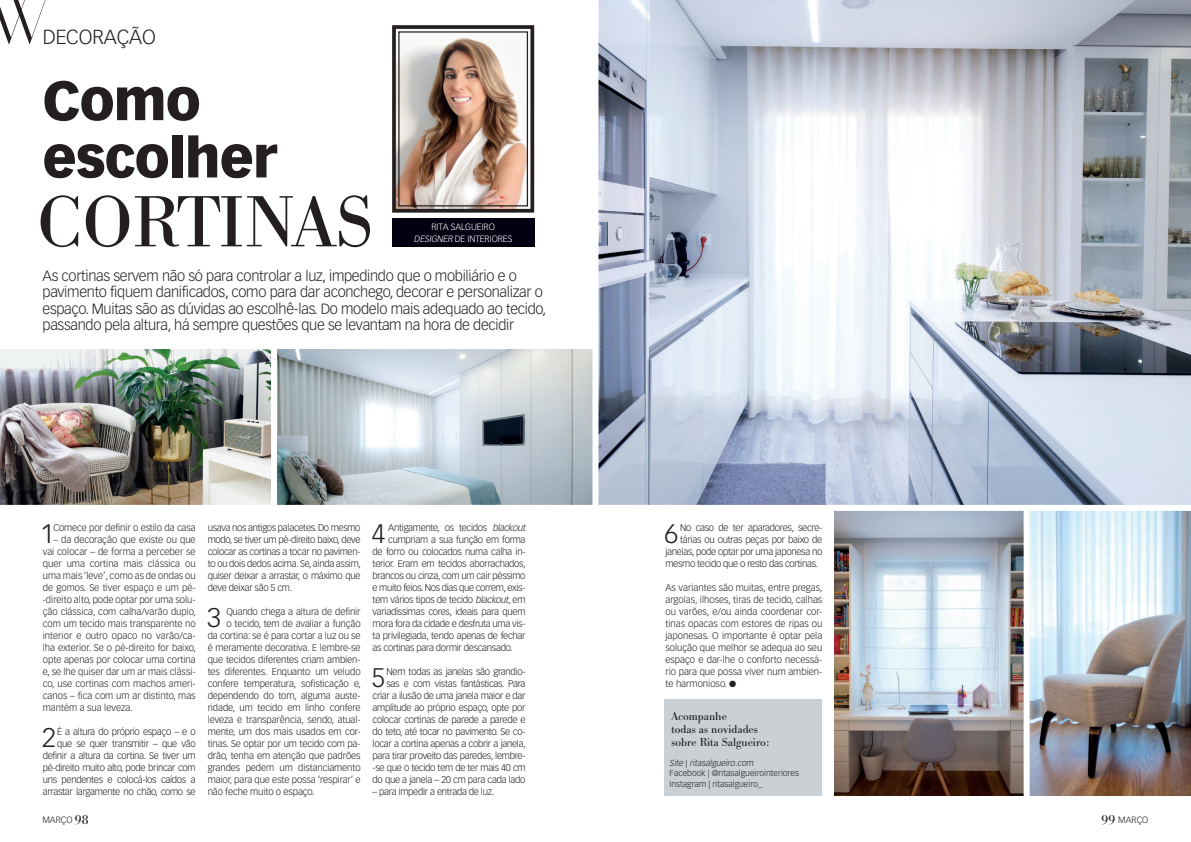
<style>
.page{position:relative;width:1191px;height:842px;background:#fff}
.page>*{position:absolute;margin:0;border:0;box-sizing:border-box;transform-origin:0 0}
.t1{font:300 79.1px "Vanity";color:#231f20}
.t2{font:71.1px "Bodoni BE";letter-spacing:-.01em;color:#231f20}
.t3{font:900 54.2px/57.3px "Vectora LH";letter-spacing:-.02em;color:#231f20}
.t4{font:300 26.4px "Vectora LH";color:#231f20}
.t5{font:300 20px "Vectora LH";letter-spacing:-.005em;color:#231f20}
.t6{font:300 14.6px/16.5px "Vectora LH";letter-spacing:-.02em;color:#231f20}
.t7{font:11.4px/12.9px "Bodoni BE";color:#231f20}
.t8{font:300 9.5px/12px "Vectora LH";letter-spacing:-.03em;color:#231f20;text-align:justify}
.t9{font:300 9.5px "Vectora LH";letter-spacing:-.01em;color:#231f20}
.t10{font:300 9px "Vectora LH";letter-spacing:-.005em;color:#fff}
.t11{font:300 9px "Vectora LH";letter-spacing:-.005em;color:#231f20}
.t12{font:300 8.5px/10.5px "Vectora LH";color:#231f20}
.s1{font-style:italic}
.s2{font-family:"Bodoni BE";font-weight:400;font-size:13px}
</style>
<div class="page">
<img style="left:277px;top:349px;width:315px;height:156px">
<img style="left:0;top:349px;width:270px;height:156px">
<img style="left:392px;top:25px;width:143px;height:188px">
<div style="left:398px;top:31px;width:130px;height:175px;border:1px solid #231f20"></div>
<div style="left:392px;top:219px;width:142px;height:28px;background:#010111"></div>
<img style="left:834px;top:511px;width:189px;height:285px">
<img style="left:1029px;top:511px;width:162px;height:284px">
<img style="left:598px;top:0;width:593px;height:505px">
<div style="left:664px;top:699px;width:158px;height:96px;background:#cbd0d5"></div>
<h1 class="t1" style="left:-14px;top:-25px;width:69px">W</h1>
<h3 class="t5" style="left:43px;top:26px;width:114px">DECORAÇÃO</h3>
<h3 class="t3" style="left:43px;top:72px;width:236px">Como escolher</h3>
<h2 class="t2" style="left:38px;top:181px;width:336px">CORTINAS</h2>
<p class="t10" style="left:431px;top:221px;width:65px">RITA SALGUEIRO</p>
<p class="t10" style="left:414px;top:233px;width:100px"><span class="s1">DESIGNER</span> DE INTERIORES</p>
<p class="t6" style="left:43px;top:267px;width:505px">As cortinas servem não só para controlar a luz, impedindo que o mobiliário e o pavimento fiquem danificados, como para dar aconchego, decorar e personalizar o espaço. Muitas são as dúvidas ao escolhê-las. Do modelo mais adequado ao tecido, passando pela altura, há sempre questões que se levantam na hora de decidir</p>
<h3 class="t4" style="left:41px;top:518px;width:15px">1</h3>
<p class="t9" style="left:54px;top:522px;width:144px">Comece por definir o estilo da casa</p>
<p class="t8" style="left:43px;top:534px;width:155px;text-indent:11px">– da decoração que existe ou que vai colocar – de forma a perceber se quer uma cortina mais clássica ou uma mais ‘leve’, como as de ondas ou de gomos. Se tiver espaço e um pé--direito alto, pode optar por uma solu&shy;ção clássica, com calha/varão duplo, com um tecido mais transparente no interior e outro opaco no varão/ca&shy;lha exterior. Se o pé-direito for baixo, opte apenas por colocar uma cortina e, se lhe quiser dar um ar mais clássi&shy;co, use cortinas com machos ameri&shy;canos – fica com um ar distinto, mas mantém a sua leveza.</p>
<h3 class="t4" style="left:42px;top:722px;width:15px">2</h3>
<p class="t8" style="left:43px;top:726px;width:154px;text-align:right">É a altura do próprio espaço – e o que se quer transmitir – que vão definir a altura da cortina. Se tiver um pé-direito muito alto, pode brincar com uns pendentes e colocá-los caídos a arrastar largamente no chão, como se</p>
<p class="t11" style="left:43px;top:815px;width:47px">MARÇO <span class="s2">98</span></p>
<p class="t8" style="left:208px;top:522px;width:155px">usava nos antigos palacetes. Do mesmo modo, se tiver um pé-direito baixo, deve colocar as cortinas a tocar no pavimen&shy;to ou dois dedos acima. Se, ainda assim, quiser deixar a arrastar, o máximo que deve deixar são 5 cm.</p>
<h3 class="t4" style="left:207px;top:602px;width:15px">3</h3>
<p class="t9" style="left:226px;top:606px;width:136px">Quando chega a altura de definir</p>
<p class="t9" style="left:226px;top:618px;width:136px">o tecido, tem de avaliar a função</p>
<p class="t9" style="left:208px;top:630px;width:154px">da cortina: se é para cortar a luz ou se</p>
<p class="t9" style="left:208px;top:642px;width:154px">é meramente decorativa. E lembre-se</p>
<p class="t9" style="left:208px;top:654px;width:154px">que tecidos diferentes criam ambien-</p>
<p class="t9" style="left:208px;top:666px;width:154px">tes diferentes. Enquanto um veludo</p>
<p class="t9" style="left:208px;top:678px;width:155px">confere temperatura, sofisticação e,</p>
<p class="t9" style="left:208px;top:690px;width:154px">dependendo do tom, alguma auste-</p>
<p class="t9" style="left:208px;top:702px;width:154px">ridade, um tecido em linho confere</p>
<p class="t9" style="left:208px;top:714px;width:154px">leveza e transparência, sendo, atual-</p>
<p class="t9" style="left:208px;top:726px;width:154px">mente, um dos mais usados em cor-</p>
<p class="t9" style="left:208px;top:738px;width:154px">tinas. Se optar por um tecido com pa-</p>
<p class="t9" style="left:208px;top:750px;width:154px">drão, tenha em atenção que padrões</p>
<p class="t9" style="left:208px;top:762px;width:154px">grandes pedem um distanciamento</p>
<p class="t9" style="left:208px;top:774px;width:154px">maior, para que este possa ‘respirar’ e</p>
<p class="t9" style="left:208px;top:786px;width:108px">não feche muito o espaço.</p>
<h3 class="t4" style="left:372px;top:518px;width:15px">4</h3>
<p class="t8" style="left:388px;top:522px;width:141px">Antigamente, os tecidos <span class="s1">blackout</span></p>
<p class="t8" style="left:388px;top:534px;width:139px">cumpriam a sua função em forma</p>
<p class="t8" style="left:372px;top:546px;width:154px">de forro ou colocados numa calha in-</p>
<p class="t8" style="left:372px;top:558px;width:155px">terior. Eram em tecidos aborrachados,</p>
<p class="t8" style="left:372px;top:570px;width:154px">brancos ou cinza, com um cair péssimo</p>
<p class="t8" style="left:372px;top:582px;width:154px">e muito feios. Nos dias que correm, exis-</p>
<p class="t8" style="left:372px;top:594px;width:154px">tem vários tipos de tecido <span class="s1">blackout</span>, em</p>
<p class="t8" style="left:372px;top:606px;width:154px">variadíssimas cores, ideais para quem</p>
<p class="t8" style="left:372px;top:618px;width:154px">mora fora da cidade e desfruta uma vis-</p>
<p class="t8" style="left:372px;top:630px;width:154px">ta privilegiada, tendo apenas de fechar</p>
<p class="t8" style="left:372px;top:642px;width:141px">as cortinas para dormir descansado.</p>
<h3 class="t4" style="left:371px;top:662px;width:15px">5</h3>
<p class="t8" style="left:373px;top:666px;width:155px;text-align:right">Nem todas as janelas são grandio&shy;sas e com vistas fantásticas. Para criar a ilusão de uma janela maior e dar amplitude ao próprio espaço, opte por colocar cortinas de parede a parede e do teto, até tocar no pavimento. Se co&shy;locar a cortina apenas a cobrir a janela, para tirar proveito das paredes, lembre--se que o tecido tem de ter mais 40 cm do que a janela – 20 cm para cada lado</p>
<p class="t8" style="left:373px;top:786px;width:123px">– para impedir a entrada de luz.</p>
<h3 class="t4" style="left:664px;top:518px;width:15px">6</h3>
<p class="t8" style="left:680px;top:522px;width:144px">No caso de ter aparadores, secre-</p>
<p class="t8" style="left:680px;top:534px;width:144px">tárias ou outras peças por baixo de</p>
<p class="t8" style="left:665px;top:546px;width:158px">janelas, pode optar por uma japonesa no</p>
<p class="t8" style="left:665px;top:558px;width:154px">mesmo tecido que o resto das cortinas.</p>
<p class="t8" style="left:665px;top:582px;width:159px">As variantes são muitas, entre pregas, argolas, ilhoses, tiras de tecido, calhas ou varões, e/ou ainda coordenar cor&shy;tinas opacas com estores de ripas ou japonesas. O importante é optar pela solução que melhor se adequa ao seu espaço e dar-lhe o conforto necessá&shy;rio para que possa viver num ambien&shy;te harmonioso. ●</p>
<p class="t7" style="left:671px;top:710px;width:99px">Acompanhe<br>todas as novidades sobre Rita Salgueiro:</p>
<p class="t12" style="left:669px;top:757px;width:131px"><span class="s1">Site</span> | <span class="s1">ritasalgueiro.com<br></span>Facebook | @ritasalgueirointeriores<br>Instagram | ritasalgueiro_</p>
<p class="t11" style="left:1101px;top:815px;width:48px"><span class="s2">99</span> MARÇO</p>
</div>
